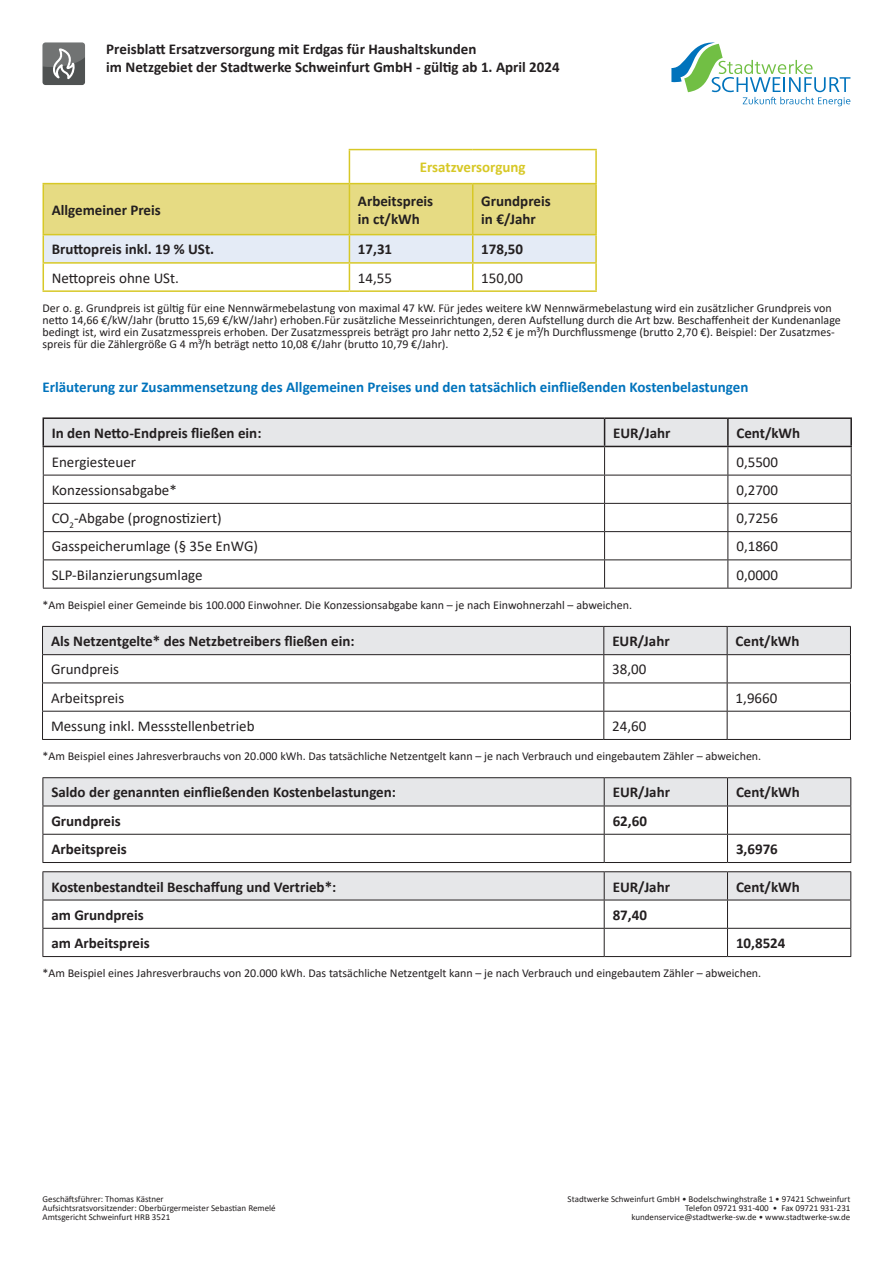
<style>
.page{position:relative;width:893px;height:1263px;background:#fff}
.page>*{position:absolute;margin:0;border:0;box-sizing:border-box;transform-origin:0 0}
.t1{font:700 15px/18px "Calibri";color:#231f20}
.t2{font:15px "Calibri";color:#231f20}
.t3{font:700 15px "Calibri";color:#0073bc}
.t4{font:700 15px "Calibri";color:#d7c826}
.t5{font:12px/12px "Calibri";color:#231f20}
.t6{font:9px/9px "Calibri";color:#231f20}
</style>
<div class="page">
<svg style="left:671px;top:43px;width:179px;height:63px"></svg>
<div style="left:43px;top:43px;width:42px;height:42px;background:#4f5252;border-radius:3px"></div>
<svg style="left:43px;top:43px;width:42px;height:36px"></svg>
<hr style="left:349px;top:150px;width:1px;height:33px;background:#d7c826">
<hr style="left:349px;top:149px;width:124px;height:1px;background:#d7c826">
<hr style="left:473px;top:149px;width:124px;height:1px;background:#d7c826">
<hr style="left:595px;top:150px;width:2px;height:33px;background:#d7c826">
<hr style="left:595px;top:235px;width:2px;height:27px;background:#d7c826">
<hr style="left:43px;top:290px;width:306px;height:2px;background:#d7c826">
<hr style="left:473px;top:262px;width:124px;height:2px;background:#d7c826">
<svg style="left:43px;top:184px;width:553px;height:106px"></svg>
<hr style="left:595px;top:264px;width:2px;height:26px;background:#d7c826">
<hr style="left:349px;top:290px;width:124px;height:2px;background:#d7c826">
<hr style="left:473px;top:290px;width:124px;height:2px;background:#d7c826">
<hr style="left:43px;top:183px;width:306px;height:1px;background:#d7c826">
<hr style="left:43px;top:184px;width:1px;height:50px;background:#d7c826">
<hr style="left:349px;top:183px;width:124px;height:1px;background:#d7c826">
<hr style="left:473px;top:183px;width:124px;height:1px;background:#d7c826">
<hr style="left:595px;top:184px;width:2px;height:50px;background:#d7c826">
<hr style="left:43px;top:234px;width:306px;height:1px;background:#d7c826">
<hr style="left:349px;top:234px;width:124px;height:1px;background:#d7c826">
<hr style="left:473px;top:234px;width:124px;height:1px;background:#d7c826">
<hr style="left:43px;top:588px;width:562px;height:1px;background:#231f20">
<hr style="left:605px;top:588px;width:123px;height:1px;background:#231f20">
<hr style="left:728px;top:588px;width:124px;height:1px;background:#231f20">
<hr style="left:43px;top:417px;width:562px;height:2px;background:#231f20">
<hr style="left:605px;top:417px;width:123px;height:2px;background:#231f20">
<svg style="left:43px;top:418px;width:809px;height:170px"></svg>
<hr style="left:728px;top:417px;width:124px;height:2px;background:#231f20">
<hr style="left:727px;top:419px;width:2px;height:27px;background:#231f20">
<hr style="left:850px;top:419px;width:2px;height:27px;background:#231f20">
<hr style="left:43px;top:446px;width:562px;height:1px;background:#231f20">
<hr style="left:605px;top:446px;width:123px;height:1px;background:#231f20">
<hr style="left:728px;top:446px;width:124px;height:1px;background:#231f20">
<hr style="left:42px;top:739px;width:562px;height:1px;background:#231f20">
<hr style="left:604px;top:739px;width:123px;height:1px;background:#231f20">
<hr style="left:727px;top:739px;width:124px;height:1px;background:#231f20">
<svg style="left:42px;top:626px;width:809px;height:113px"></svg>
<hr style="left:42px;top:654px;width:562px;height:1px;background:#231f20">
<hr style="left:604px;top:654px;width:123px;height:1px;background:#231f20">
<hr style="left:727px;top:654px;width:124px;height:1px;background:#231f20">
<hr style="left:43px;top:862px;width:561px;height:1px;background:#231f20">
<hr style="left:604px;top:862px;width:123px;height:1px;background:#231f20">
<hr style="left:727px;top:862px;width:124px;height:1px;background:#231f20">
<hr style="left:43px;top:777px;width:561px;height:1px;background:#231f20">
<hr style="left:604px;top:777px;width:123px;height:1px;background:#231f20">
<hr style="left:727px;top:777px;width:124px;height:1px;background:#231f20">
<svg style="left:43px;top:778px;width:808px;height:84px"></svg>
<hr style="left:43px;top:806px;width:561px;height:1px;background:#231f20">
<hr style="left:604px;top:806px;width:123px;height:1px;background:#231f20">
<hr style="left:727px;top:806px;width:124px;height:1px;background:#231f20">
<hr style="left:43px;top:956px;width:561px;height:1px;background:#231f20">
<hr style="left:604px;top:956px;width:123px;height:1px;background:#231f20">
<hr style="left:727px;top:956px;width:124px;height:1px;background:#231f20">
<hr style="left:43px;top:871px;width:561px;height:1px;background:#231f20">
<hr style="left:604px;top:871px;width:123px;height:1px;background:#231f20">
<hr style="left:727px;top:871px;width:124px;height:1px;background:#231f20">
<svg style="left:43px;top:872px;width:808px;height:84px"></svg>
<hr style="left:43px;top:900px;width:561px;height:1px;background:#231f20">
<hr style="left:604px;top:900px;width:123px;height:1px;background:#231f20">
<hr style="left:727px;top:900px;width:124px;height:1px;background:#231f20">
<p class="t1" style="left:106px;top:40px;width:455px">Preisblatt Ersatzversorgung mit Erdgas für Haushaltskunden<br>im Netzgebiet der Stadtwerke Schweinfurt GmbH - gültig ab 1. April 2024</p>
<p class="t4" style="left:420px;top:157px;width:107px">Ersatzversorgung</p>
<p class="t1" style="left:52px;top:201px;width:111px">Allgemeiner Preis</p>
<p class="t1" style="left:358px;top:192px;width:77px">Arbeitspreis in ct/kWh</p>
<p class="t1" style="left:481px;top:192px;width:71px">Grundpreis in €/Jahr</p>
<p class="t1" style="left:52px;top:240px;width:164px">Bruttopreis inkl. 19 % USt.</p>
<p class="t1" style="left:358px;top:240px;width:36px">17,31</p>
<p class="t1" style="left:481px;top:240px;width:43px">178,50</p>
<p class="t2" style="left:52px;top:267px;width:129px">Nettopreis ohne USt.</p>
<p class="t2" style="left:358px;top:267px;width:36px">14,55</p>
<p class="t2" style="left:481px;top:267px;width:43px">150,00</p>
<p class="t5" style="left:43px;top:302px;width:800px">Der o. g. Grundpreis ist gültig für eine Nennwärmebelastung von maximal 47 kW. Für jedes weitere kW Nennwärmebelastung wird ein zusätzlicher Grundpreis von netto 14,66 €/kW/Jahr (brutto 15,69 €/kW/Jahr) erhoben.Für zusätzliche Messeinrichtungen, deren Aufstellung durch die Art bzw. Beschaffenheit der Kundenanlage bedingt ist, wird ein Zusatzmesspreis erhoben. Der Zusatzmesspreis beträgt pro Jahr netto 2,52 € je m³/h Durchflussmenge (brutto 2,70 €). Beispiel: Der Zusatzmes&shy;spreis für die Zählergröße G 4 m³/h beträgt netto 10,08 €/Jahr (brutto 10,79 €/Jahr).</p>
<p class="t3" style="left:43px;top:376px;width:707px">Erläuterung zur Zusammensetzung des Allgemeinen Preises und den tatsächlich einfließenden Kostenbelastungen</p>
<p class="t1" style="left:52px;top:424px;width:211px">In den Netto-Endpreis fließen ein:</p>
<p class="t1" style="left:613px;top:424px;width:59px">EUR/Jahr</p>
<p class="t1" style="left:736px;top:424px;width:65px">Cent/kWh</p>
<p class="t2" style="left:52px;top:451px;width:86px">Energiesteuer</p>
<p class="t2" style="left:736px;top:451px;width:43px">0,5500</p>
<p class="t2" style="left:52px;top:479px;width:127px">Konzessionsabgabe*</p>
<p class="t2" style="left:736px;top:479px;width:43px">0,2700</p>
<p class="t2" style="left:52px;top:508px;width:171px">CO<sub>2</sub>-Abgabe (prognostiziert)</p>
<p class="t2" style="left:736px;top:508px;width:43px">0,7256</p>
<p class="t2" style="left:52px;top:536px;width:208px">Gasspeicherumlage (§ 35e EnWG)</p>
<p class="t2" style="left:736px;top:536px;width:43px">0,1860</p>
<p class="t2" style="left:52px;top:564px;width:152px">SLP-Bilanzierungsumlage</p>
<p class="t2" style="left:736px;top:564px;width:43px">0,0000</p>
<p class="t5" style="left:43px;top:599px;width:591px">*Am Beispiel einer Gemeinde bis 100.000 Einwohner. Die Konzessionsabgabe kann – je nach Einwohnerzahl – abweichen.</p>
<p class="t1" style="left:51px;top:632px;width:305px">Als Netzentgelte* des Netzbetreibers fließen ein:</p>
<p class="t1" style="left:612px;top:632px;width:59px">EUR/Jahr</p>
<p class="t1" style="left:736px;top:632px;width:65px">Cent/kWh</p>
<p class="t2" style="left:51px;top:659px;width:70px">Grundpreis</p>
<p class="t2" style="left:612px;top:659px;width:36px">38,00</p>
<p class="t2" style="left:51px;top:687px;width:75px">Arbeitspreis</p>
<p class="t2" style="left:736px;top:687px;width:43px">1,9660</p>
<p class="t2" style="left:51px;top:715px;width:205px">Messung inkl. Messstellenbetrieb</p>
<p class="t2" style="left:612px;top:715px;width:36px">24,60</p>
<p class="t5" style="left:43px;top:750px;width:720px">*Am Beispiel eines Jahresverbrauchs von 20.000 kWh. Das tatsächliche Netzentgelt kann – je nach Verbrauch und eingebautem Zähler – abweichen.</p>
<p class="t1" style="left:51px;top:783px;width:346px">Saldo der genannten einfließenden Kostenbelastungen:</p>
<p class="t1" style="left:613px;top:783px;width:59px">EUR/Jahr</p>
<p class="t1" style="left:736px;top:783px;width:65px">Cent/kWh</p>
<p class="t1" style="left:51px;top:811px;width:71px">Grundpreis</p>
<p class="t1" style="left:613px;top:811px;width:36px">62,60</p>
<p class="t1" style="left:51px;top:840px;width:77px">Arbeitspreis</p>
<p class="t1" style="left:736px;top:840px;width:43px">3,6976</p>
<p class="t1" style="left:51px;top:877px;width:286px">Kostenbestandteil Beschaffung und Vertrieb*:</p>
<p class="t1" style="left:613px;top:877px;width:59px">EUR/Jahr</p>
<p class="t1" style="left:736px;top:877px;width:65px">Cent/kWh</p>
<p class="t1" style="left:51px;top:905px;width:94px">am Grundpreis</p>
<p class="t1" style="left:613px;top:905px;width:36px">87,40</p>
<p class="t1" style="left:51px;top:934px;width:100px">am Arbeitspreis</p>
<p class="t1" style="left:736px;top:934px;width:51px">10,8524</p>
<p class="t5" style="left:43px;top:967px;width:720px">*Am Beispiel eines Jahresverbrauchs von 20.000 kWh. Das tatsächliche Netzentgelt kann – je nach Verbrauch und eingebautem Zähler – abweichen.</p>
<p class="t6" style="left:43px;top:1194px;width:235px">Geschäftsführer: Thomas Kästner<br>Aufsichtsratsvorsitzender: Oberbürgermeister Sebastian Remelé<br>Amtsgericht Schweinfurt HRB 3521</p>
<p class="t6" style="left:568px;top:1194px;width:284px;text-align:right">Stadtwerke Schweinfurt GmbH • Bodelschwinghstraße 1 • 97421 Schweinfurt<br>Telefon 09721 931-400 • Fax 09721 931-231 kundenservice@stadtwerke-sw.de • www.stadtwerke-sw.de</p>
</div>
